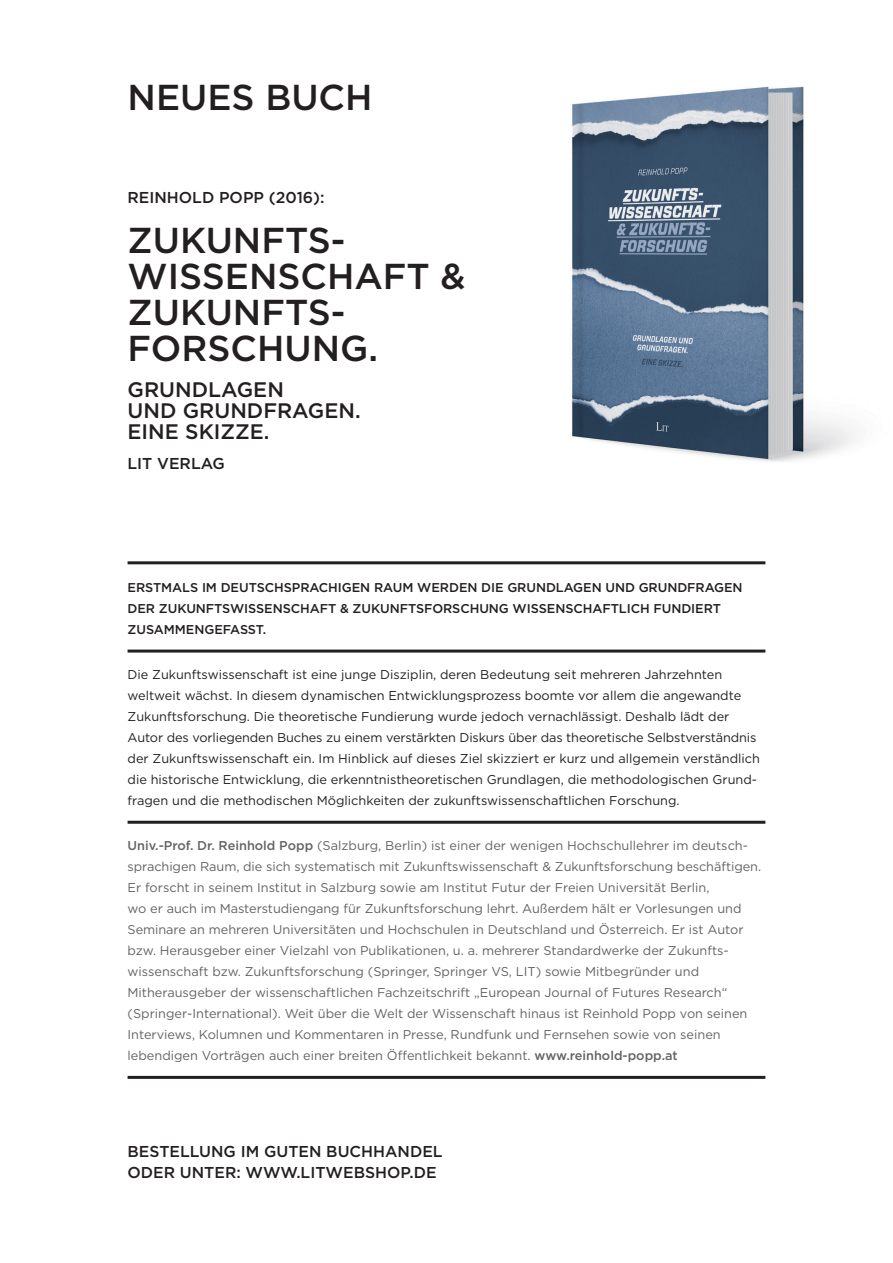
<style>
.page{position:relative;width:893px;height:1263px;background:#fff}
.page>*{position:absolute;margin:0;border:0;box-sizing:border-box;transform-origin:0 0}
.t1{font:500 36px "Gotham";color:#231f20}
.t2{font:500 21px "Gotham";color:#231f20}
.t3{font:500 15.75px "Gotham";color:#231f20}
.t4{font:12.75px/21px "Gotham";color:#636366}
.Fließtext{font:12.75px/21px "Gotham";color:#231f20}
.Fließtext-2{font:500 12.75px/21px "Gotham";letter-spacing:-.005em;color:#231f20}
.s1{font-weight:500}
</style>
<div class="page">
<img style="left:572px;top:86px;width:285px;height:376px">
<hr style="left:128px;top:561px;width:637px;height:3px;background:#231f20">
<hr style="left:128px;top:649px;width:637px;height:3px;background:#231f20">
<hr style="left:128px;top:821px;width:637px;height:3px;background:#231f20">
<hr style="left:128px;top:1076px;width:637px;height:3px;background:#231f20">
<p class="t1" style="left:128px;top:74px;width:246px">NEUES BUCH</p>
<p class="t3" style="left:128px;top:187px;width:199px">REINHOLD POPP (2016):</p>
<p class="t1" style="left:128px;top:216px;width:219px">ZUKUNFTS-</p>
<p class="t1" style="left:128px;top:252px;width:340px">WISSENSCHAFT &amp;</p>
<p class="t1" style="left:128px;top:288px;width:219px">ZUKUNFTS-</p>
<p class="t1" style="left:128px;top:324px;width:252px">FORSCHUNG.</p>
<p class="t2" style="left:128px;top:376px;width:158px">GRUNDLAGEN</p>
<p class="t2" style="left:128px;top:397px;width:235px">UND GRUNDFRAGEN.</p>
<p class="t2" style="left:128px;top:418px;width:144px">EINE SKIZZE.</p>
<p class="t3" style="left:128px;top:453px;width:99px">LIT VERLAG</p>
<p class="Fließtext-2" style="left:128px;top:576px;width:617px">ERSTMALS IM DEUTSCHSPRACHIGEN RAUM WERDEN DIE GRUNDLAGEN UND GRUNDFRAGEN<br>DER ZUKUNFTSWISSENSCHAFT &amp; ZUKUNFTSFORSCHUNG WISSENSCHAFTLICH FUNDIERT</p>
<p class="Fließtext-2" style="left:128px;top:618px;width:140px">ZUSAMMENGEFASST.</p>
<p class="Fließtext" style="left:128px;top:663px;width:596px">Die Zukunftswissenschaft ist eine junge Disziplin, deren Bedeutung seit mehreren Jahrzehnten</p>
<p class="Fließtext" style="left:128px;top:684px;width:615px">weltweit wächst. In diesem dynamischen Entwicklungsprozess boomte vor allem die angewandte<br>Zukunftsforschung. Die theoretische Fundierung wurde jedoch vernachlässigt. Deshalb lädt der</p>
<p class="Fließtext" style="left:128px;top:726px;width:634px">Autor des vorliegenden Buches zu einem verstärkten Diskurs über das theoretische Selbstverständnis der Zukunftswissenschaft ein. Im Hinblick auf dieses Ziel skizziert er kurz und allgemein verständlich die historische Entwicklung, die erkenntnistheoretischen Grundlagen, die methodologischen Grund&shy;fragen und die methodischen Möglichkeiten der zukunftswissenschaftlichen Forschung.</p>
<p class="t4" style="left:128px;top:834px;width:635px"><span class="s1">Univ.-Prof. Dr. Reinhold Popp</span> (Salzburg, Berlin) ist einer der wenigen Hochschullehrer im deutsch&shy;sprachigen Raum, die sich systematisch mit Zukunftswissenschaft &amp; Zukunftsforschung beschäftigen.<br>Er forscht in seinem Institut in Salzburg sowie am Institut Futur der Freien Universität Berlin,</p>
<p class="t4" style="left:128px;top:897px;width:615px">wo er auch im Masterstudiengang für Zukunftsforschung lehrt. Außerdem hält er Vorlesungen und</p>
<p class="t4" style="left:128px;top:918px;width:618px">Seminare an mehreren Universitäten und Hochschulen in Deutschland und Österreich. Er ist Autor bzw. Herausgeber einer Vielzahl von Publikationen, u. a. mehrerer Standardwerke der Zukunfts&shy;wissenschaft bzw. Zukunftsforschung (Springer, Springer VS, LIT) sowie Mitbegründer und</p>
<p class="t4" style="left:128px;top:981px;width:621px">Mitherausgeber der wissenschaftlichen Fachzeitschrift „European Journal of Futures Research“ (Springer-International). Weit über die Welt der Wissenschaft hinaus ist Reinhold Popp von seinen Interviews, Kolumnen und Kommentaren in Presse, Rundfunk und Fernsehen sowie von seinen lebendigen Vorträgen auch einer breiten Öffentlichkeit bekannt. <span class="s1">www.reinhold-popp.at</span></p>
<p class="t3" style="left:128px;top:1141px;width:317px">BESTELLUNG IM GUTEN BUCHHANDEL</p>
<p class="t3" style="left:128px;top:1162px;width:311px">ODER UNTER: WWW.LITWEBSHOP.DE</p>
</div>
